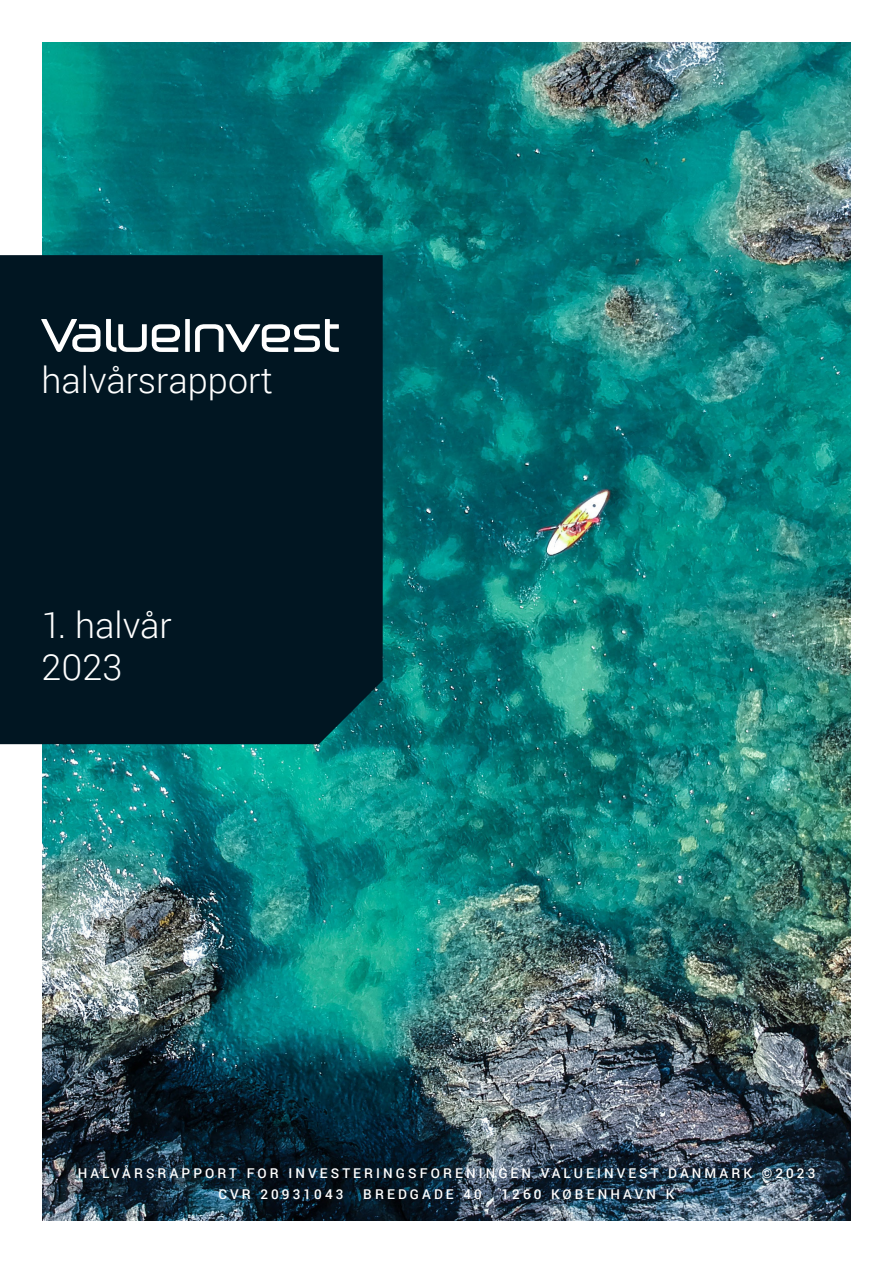
<style>
.page{position:relative;width:893px;height:1263px;background:#fff}
.page>*{position:absolute;margin:0;border:0;box-sizing:border-box;transform-origin:0 0}
.t1{font:300 36px/42px "Roboto";color:#fff}
.t2{font:700 19.5px "FS Albert";letter-spacing:.15em;color:#fff}
.t3{font:500 13.5px/21px "Roboto";letter-spacing:.23em;color:#fff}
</style>
<div class="page">
<img style="left:43px;top:43px;width:807px;height:1177px">
<div style="left:0;top:255px;width:383px;height:489px;background:#011622"></div>
<svg style="left:25px;top:313px;width:329px;height:46px"></svg>
<p class="t2" style="left:56px;top:359px;width:111px">DANMARK</p>
<p class="t1" style="left:41px;top:358px;width:233px">halvårsrapport</p>
<p class="t1" style="left:41px;top:603px;width:132px">1. halvår<br>2023</p>
<p class="t3" style="left:219px;top:1162px;width:598px;text-indent:-141px">HALVÅRSRAPPORT FOR INVESTERINGSFORENINGEN VALUEINVEST DANMARK ©2023<br>CVR 20931043</p>
<p class="t3" style="left:363px;top:1183px;width:120px">BREDGADE 40</p>
<p class="t3" style="left:502px;top:1183px;width:174px">1260 KØBENHAVN K</p>
</div>
